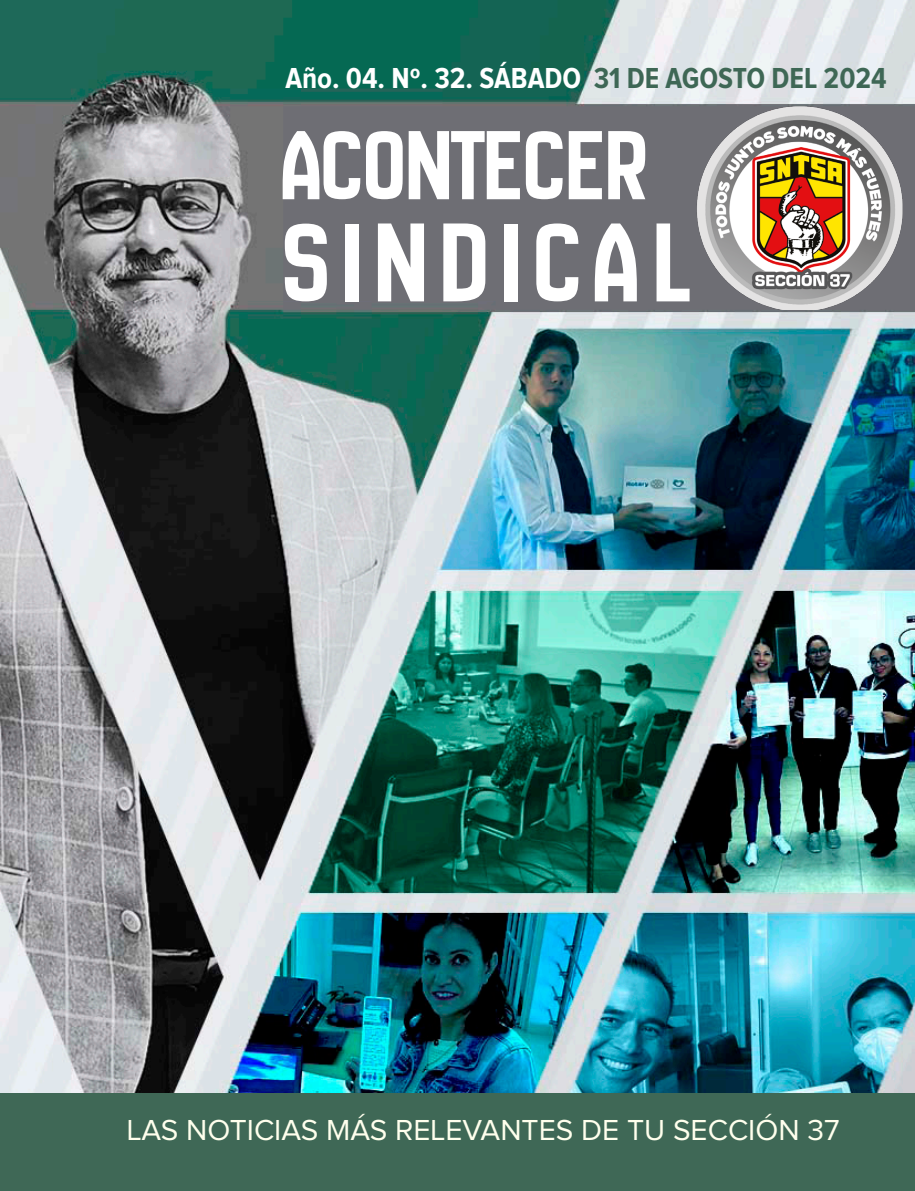
<style>
.page{position:relative;width:915px;height:1191px;background:#fff}
.page>*{position:absolute;margin:0;border:0;box-sizing:border-box;transform-origin:0 0}
.t1{font:120px "New Amsterdam";letter-spacing:.1em;color:#fff}
.t2{font:105px "New Amsterdam";color:#fff}
.t3{font:30px "Proxima Nova";color:#ffffed}
.t4{font:700 30px "Proxima Nova Cond";color:#fff}
.s1{color:#3e6755}
</style>
<div class="page">
<img style="left:0;top:0;width:914px;height:1093px">
<img style="left:695px;top:106px;width:209px;height:204px">
<div style="left:0;top:1093px;width:914px;height:98px;background:#3f6856"></div>
<p class="t4" style="left:285px;top:64px;width:602px">Año. 04. Nº. 32. SÁBADO <span class="s1">31 DE AGOSTO DEL 2024</span></p>
<p class="t2" style="left:282px;top:113px;width:367px">ACONTECER</p>
<p class="t1" style="left:282px;top:203px;width:410px">SINDICAL</p>
<p class="t3" style="left:127px;top:1116px;width:714px">LAS NOTICIAS MÁS RELEVANTES DE TU SECCIÓN 37</p>
</div>
